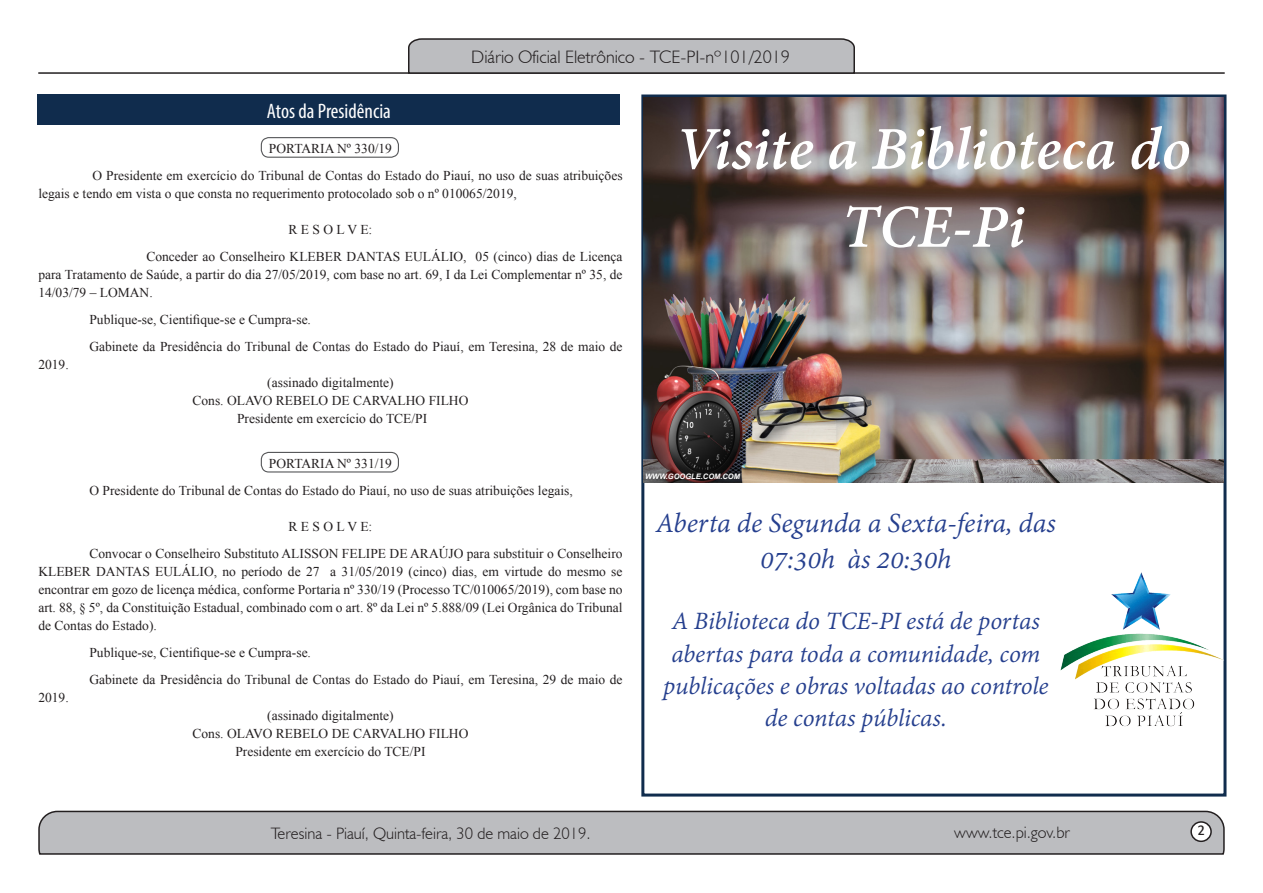
<style>
.page{position:relative;width:1263px;height:893px;background:#fff}
.page>*{position:absolute;margin:0;border:0;box-sizing:border-box;transform-origin:0 0}
.t1{font:italic 700 66px "Adobe Devanagari";letter-spacing:-.005em;color:#fff}
.t2{font:italic 30px/36px "Adobe Devanagari";color:#253f8e;text-align:center}
.t3{font:italic 27px/32.4px "Adobe Devanagari";letter-spacing:-.01em;color:#253f8e;text-align:center}
.t4{font:condensed 21px "Myriad Pro";color:#fff}
.t5{font:300 18px "Humanist 521 BT";color:#231f20}
.t6{font:300 16.5px "Humanist 521 BT";color:#231f20}
.t7{font:15px "Estrangelo Edessa";color:#231f20}
.parag__12{font:13.5px/18px "Times New Roman";color:#231f20;text-align:justify}
.assinatura_centraliz{font:13.5px "Times New Roman";color:#231f20}
.t8{font:italic 700 7.5px "Arial";color:#fff}
</style>
<div class="page">
<svg style="left:38px;top:810px;width:1187px;height:45px;background:#b3b3b6"></svg>
<div style="left:1191px;top:822px;width:20px;height:19px;background:#fff;border-radius:50%"></div>
<div style="left:1190px;top:821px;width:22px;height:21px;border:2px solid #231f20;border-radius:50%"></div>
<hr style="left:38px;top:72px;width:1187px;height:2px;background:#231f20">
<svg style="left:407px;top:38px;width:449px;height:36px;background:#aeafb2"></svg>
<div style="left:38px;top:94px;width:582px;height:31px;background:#102c4d"></div>
<div style="left:261px;top:137px;width:138px;height:21px;border:1px solid #57585a;border-radius:8px"></div>
<div style="left:261px;top:452px;width:138px;height:21px;border:1px solid #57585a;border-radius:8px"></div>
<div style="left:641px;top:94px;width:585px;height:702px;background:#fff;border:3px solid #102c4d"></div>
<img style="left:644px;top:98px;width:579px;height:385px">
<img style="left:1060px;top:567px;width:165px;height:165px">
<h3 class="t5" style="left:471px;top:46px;width:320px">Diário Oficial Eletrônico - TCE-PI-nº101/2019</h3>
<p class="t4" style="left:267px;top:98px;width:125px">Atos da Presidência</p>
<p class="assinatura_centraliz" style="left:269px;top:140px;width:125px">PORTARIA Nº 330/19</p>
<p class="parag__12" style="left:38px;top:167px;width:586px;text-indent:54px">O Presidente em exercício do Tribunal de Contas do Estado do Piauí, no uso de suas atribuições legais e tendo em vista o que consta no requerimento protocolado sob o nº 010065/2019,</p>
<p class="assinatura_centraliz" style="left:289px;top:221px;width:85px">R E S O L V E:</p>
<p class="parag__12" style="left:38px;top:248px;width:586px;text-indent:108px">Conceder ao Conselheiro KLEBER DANTAS EULÁLIO, 05 (cinco) dias de Licença para Tratamento de Saúde, a partir do dia 27/05/2019, com base no art. 69, I da Lei Complementar nº 35, de 14/03/79 – LOMAN.</p>
<p class="parag__12" style="left:89px;top:311px;width:223px">Publique-se, Cientifique-se e Cumpra-se.</p>
<p class="parag__12" style="left:89px;top:338px;width:535px">Gabinete da Presidência do Tribunal de Contas do Estado do Piauí, em Teresina, 28 de maio de</p>
<p class="parag__12" style="left:38px;top:356px;width:32px">2019.</p>
<p class="assinatura_centraliz" style="left:267px;top:374px;width:128px">(assinado digitalmente)</p>
<p class="assinatura_centraliz" style="left:192px;top:392px;width:277px">Cons. OLAVO REBELO DE CARVALHO FILHO</p>
<p class="assinatura_centraliz" style="left:237px;top:410px;width:192px">Presidente em exercício do TCE/PI</p>
<p class="assinatura_centraliz" style="left:269px;top:455px;width:125px">PORTARIA Nº 331/19</p>
<p class="parag__12" style="left:89px;top:482px;width:485px">O Presidente do Tribunal de Contas do Estado do Piauí, no uso de suas atribuições legais,</p>
<p class="assinatura_centraliz" style="left:289px;top:518px;width:85px">R E S O L V E:</p>
<p class="parag__12" style="left:38px;top:545px;width:586px;text-indent:51px">Convocar o Conselheiro Substituto ALISSON FELIPE DE ARAÚJO para substituir o Conselheiro KLEBER DANTAS EULÁLIO, no período de 27 a 31/05/2019 (cinco) dias, em virtude do mesmo se encontrar em gozo de licença médica, conforme Portaria nº 330/19 (Processo TC/010065/2019), com base no art. 88, § 5º, da Constituição Estadual, combinado com o art. 8º da Lei nº 5.888/09 (Lei Orgânica do Tribunal de Contas do Estado).</p>
<p class="parag__12" style="left:89px;top:644px;width:223px">Publique-se, Cientifique-se e Cumpra-se.</p>
<p class="parag__12" style="left:89px;top:671px;width:535px">Gabinete da Presidência do Tribunal de Contas do Estado do Piauí, em Teresina, 29 de maio de</p>
<p class="parag__12" style="left:38px;top:689px;width:32px">2019.</p>
<p class="assinatura_centraliz" style="left:267px;top:707px;width:128px">(assinado digitalmente)</p>
<p class="assinatura_centraliz" style="left:192px;top:725px;width:277px">Cons. OLAVO REBELO DE CARVALHO FILHO</p>
<p class="assinatura_centraliz" style="left:235px;top:743px;width:192px">Presidente em exercício do TCE/PI</p>
<p class="t1" style="left:675px;top:111px;width:517px">Visite a Biblioteca do</p>
<p class="t1" style="left:841px;top:189px;width:185px">TCE-Pi</p>
<p class="t8" style="left:645px;top:471px;width:96px">WWW.GOOGLE.COM.COM</p>
<p class="t2" style="left:656px;top:508px;width:401px">Aberta de Segunda a Sexta-feira, das<br>07:30h às 20:30h</p>
<p class="t3" style="left:663px;top:607px;width:387px">A Biblioteca do TCE-PI está de portas abertas para toda a comunidade, com publicações e obras voltadas ao controle de contas públicas.</p>
<p class="t6" style="left:271px;top:823px;width:321px">Teresina - Piauí, Quinta-feira, 30 de maio de 2019.</p>
<p class="t6" style="left:954px;top:822px;width:117px">www.tce.pi.gov.br</p>
<p class="t7" style="left:1197px;top:823px;width:9px">2</p>
</div>
